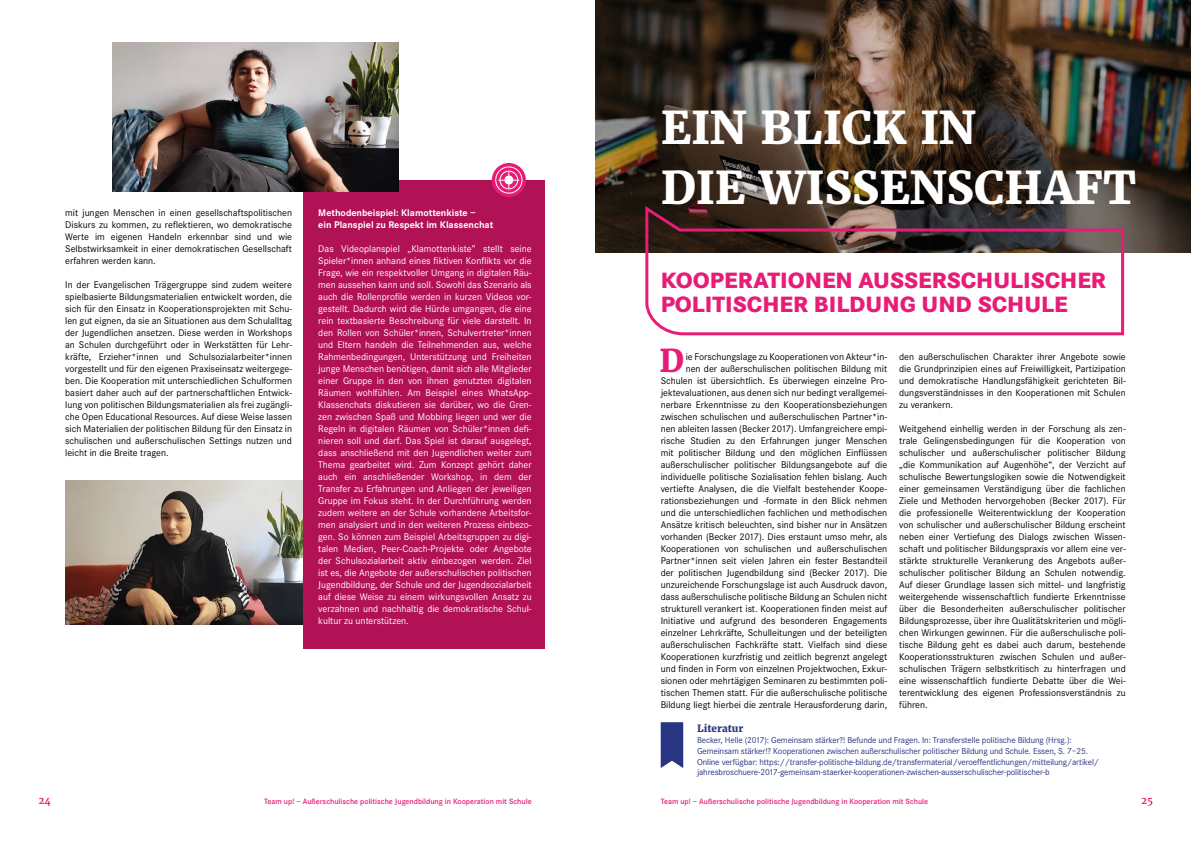
<style>
.page{position:relative;width:1191px;height:842px;background:#fff}
.page>*{position:absolute;margin:0;border:0;box-sizing:border-box;transform-origin:0 0}
.t1{font:800 45px/60px "Merriweather";color:#fff}
.t2{font:800 31.4px "Merriweather";color:#e71c77}
.t3{font:800 23px/24px "Corporate S";color:#e71c77}
.t4{font:10px/12px "Corporate S";color:#000;text-align:justify}
.t5{font:10px/12px "Corporate S";color:#fff;text-align:justify}
.t6{font:700 10px/12px "Corporate S";color:#fff}
.t7{font:800 10px "Merriweather";color:#283583}
.t8{font:700 10px "Merriweather";color:#e71c77}
.t9{font:9px/10.8px "Corporate S";letter-spacing:-.015em;color:#283583}
.t10{font:600 8px "Corporate S";color:#e71c77}
</style>
<div class="page">
<img style="left:65px;top:480px;width:238px;height:144px">
<div style="left:303px;top:180px;width:241px;height:468px;background:#b11256"></div>
<img style="left:113px;top:43px;width:286px;height:149px">
<svg style="left:492px;top:163px;width:34px;height:34px"></svg>
<div style="left:495px;top:166px;width:27px;height:28px;border:1px solid #fff;border-radius:50%"></div>
<div style="left:499px;top:171px;width:19px;height:18px;border:1px solid #fff;border-radius:50%"></div>
<svg style="left:498px;top:172px;width:21px;height:17px"></svg>
<img style="left:595px;top:0;width:596px;height:252px">
<svg style="left:644px;top:203px;width:481px;height:133px"></svg>
<svg style="left:660px;top:722px;width:23px;height:46px"></svg>
<p class="t4" style="left:65px;top:207px;width:228px">mit jungen Menschen in einen gesellschaftspolitischen Diskurs zu kommen, zu reflektieren, wo demokratische Werte im eigenen Handeln erkennbar sind und wie Selbstwirksamkeit in einer demokratischen Gesellschaft erfahren werden kann.</p>
<p class="t4" style="left:65px;top:279px;width:228px">In der Evangelischen Trägergruppe sind zudem weitere spielbasierte Bildungsmaterialien entwickelt worden, die sich für den Einsatz in Kooperationsprojekten mit Schu&shy;len gut eignen, da sie an Situationen aus dem Schulalltag der Jugendlichen ansetzen. Diese werden in Workshops an Schulen durchgeführt oder in Werkstätten für Lehr&shy;kräfte, Erzieher*innen und Schulsozialarbeiter*innen vorgestellt und für den eigenen Praxiseinsatz weitergege&shy;ben. Die Kooperation mit unterschiedlichen Schulformen basiert daher auch auf der partnerschaftlichen Entwick&shy;lung von politischen Bildungsmaterialien als frei zugängli&shy;che Open Educational Resources. Auf diese Weise lassen sich Materialien der politischen Bildung für den Einsatz in schulischen und außerschulischen Settings nutzen und leicht in die Breite tragen.</p>
<p class="t6" style="left:318px;top:207px;width:176px">Methodenbeispiel: Klamottenkiste –<br>ein Planspiel zu Respekt im Klassenchat</p>
<p class="t5" style="left:318px;top:243px;width:215px">Das Videoplanspiel „Klamottenkiste” stellt seine Spieler*innen anhand eines fiktiven Konflikts vor die Frage, wie ein respektvoller Umgang in digitalen Räu&shy;men aussehen kann und soll. Sowohl das Szenario als auch die Rollenprofile werden in kurzen Videos vor&shy;gestellt. Dadurch wird die Hürde umgangen, die eine rein textbasierte Beschreibung für viele darstellt. In den Rollen von Schüler*innen, Schulvertreter*innen und Eltern handeln die Teilnehmenden aus, welche Rahmenbedingungen, Unterstützung und Freiheiten junge Menschen benötigen, damit sich alle Mitglieder einer Gruppe in den von ihnen genutzten digitalen Räumen wohlfühlen. Am Beispiel eines WhatsApp-Klassenchats diskutieren sie darüber, wo die Gren&shy;zen zwischen Spaß und Mobbing liegen und wer die Regeln in digitalen Räumen von Schüler*innen defi&shy;nieren soll und darf. Das Spiel ist darauf ausgelegt, dass anschließend mit den Jugendlichen weiter zum Thema gearbeitet wird. Zum Konzept gehört daher auch ein anschließender Workshop, in dem der Transfer zu Erfahrungen und Anliegen der jeweiligen Gruppe im Fokus steht. In der Durchführung werden zudem weitere an der Schule vorhandene Arbeitsfor&shy;men analysiert und in den weiteren Prozess einbezo&shy;gen. So können zum Beispiel Arbeitsgruppen zu digi&shy;talen Medien, Peer-Coach-Projekte oder Angebote der Schulsozialarbeit aktiv einbezogen werden. Ziel ist es, die Angebote der außerschulischen politischen Jugendbildung, der Schule und der Jugendsozialarbeit auf diese Weise zu einem wirkungsvollen Ansatz zu verzahnen und nachhaltig die demokratische Schul&shy;kultur zu unterstützen.</p>
<h1 class="t1" style="left:660px;top:97px;width:477px">EIN BLICK IN<br>DIE WISSENSCHAFT</h1>
<h3 class="t3" style="left:660px;top:268px;width:447px">KOOPERATIONEN AUSSERSCHULISCHER<br>POLITISCHER BILDUNG UND SCHULE</h3>
<h2 class="t2" style="left:659px;top:340px;width:26px">D</h2>
<p class="t4" style="left:660px;top:351px;width:228px;text-align:right">ie Forschungslage zu Kooperationen von Akteur*in-<br>nen der außerschulischen politischen Bildung mit Schulen ist übersichtlich. Es überwiegen einzelne Pro&shy;jektevaluationen, aus denen sich nur bedingt verallgemei&shy;nerbare Erkenntnisse zu den Kooperationsbeziehungen zwischen schulischen und außerschulischen Partner*in&shy;nen ableiten lassen (Becker 2017). Umfangreichere empi&shy;rische Studien zu den Erfahrungen junger Menschen mit politischer Bildung und den möglichen Einflüssen außerschulischer politischer Bildungsangebote auf die individuelle politische Sozialisation fehlen bislang. Auch vertiefte Analysen, die die Vielfalt bestehender Koope&shy;rationsbeziehungen und -formate in den Blick nehmen und die unterschiedlichen fachlichen und methodischen Ansätze kritisch beleuchten, sind bisher nur in Ansätzen vorhanden (Becker 2017). Dies erstaunt umso mehr, als Kooperationen von schulischen und außerschulischen Partner*innen seit vielen Jahren ein fester Bestandteil der politischen Jugendbildung sind (Becker 2017). Die unzureichende Forschungslage ist auch Ausdruck davon, dass außerschulische politische Bildung an Schulen nicht strukturell verankert ist. Kooperationen finden meist auf Initiative und aufgrund des besonderen Engagements einzelner Lehrkräfte, Schulleitungen und der beteiligten außerschulischen Fachkräfte statt. Vielfach sind diese Kooperationen kurzfristig und zeitlich begrenzt angelegt und finden in Form von einzelnen Projektwochen, Exkur&shy;sionen oder mehrtägigen Seminaren zu bestimmten poli&shy;tischen Themen statt. Für die außerschulische politische Bildung liegt hierbei die zentrale Herausforderung darin,</p>
<p class="t4" style="left:899px;top:351px;width:228px">den außerschulischen Charakter ihrer Angebote sowie die Grundprinzipien eines auf Freiwilligkeit, Partizipation und demokratische Handlungsfähigkeit gerichteten Bil&shy;dungsverständnisses in den Kooperationen mit Schulen zu verankern.</p>
<p class="t4" style="left:899px;top:423px;width:228px">Weitgehend einhellig werden in der Forschung als zen&shy;trale Gelingensbedingungen für die Kooperation von schulischer und außerschulischer politischer Bildung „die Kommunikation auf Augenhöhe“, der Verzicht auf schulische Bewertungslogiken sowie die Notwendigkeit einer gemeinsamen Verständigung über die fachlichen Ziele und Methoden hervorgehoben (Becker 2017). Für die professionelle Weiterentwicklung der Kooperation von schulischer und außerschulischer Bildung erscheint neben einer Vertiefung des Dialogs zwischen Wissen&shy;schaft und politischer Bildungspraxis vor allem eine ver&shy;stärkte strukturelle Verankerung des Angebots außer&shy;schulischer politischer Bildung an Schulen notwendig.<br>Auf dieser Grundlage lassen sich mittel- und langfristig weitergehende wissenschaftlich fundierte Erkenntnisse über die Besonderheiten außerschulischer politischer Bildungsprozesse, über ihre Qualitätskriterien und mögli&shy;chen Wirkungen gewinnen. Für die außerschulische poli&shy;tische Bildung geht es dabei auch darum, bestehende Kooperationsstrukturen zwischen Schulen und außer&shy;schulischen Trägern selbstkritisch zu hinterfragen und eine wissenschaftlich fundierte Debatte über die Wei&shy;terentwicklung des eigenen Professionsverständnis zu führen.</p>
<p class="t7" style="left:697px;top:722px;width:48px">Literatur</p>
<p class="t9" style="left:697px;top:735px;width:403px">Becker, Helle (2017): Gemeinsam stärker?! Befunde und Fragen. In: Transferstelle politische Bildung (Hrsg.):<br>Gemeinsam stärker!? Kooperationen zwischen außerschulischer politischer Bildung und Schule. Essen, S. 7–25.<br>Online verfügbar: https://transfer-politische-bildung.de/transfermaterial/veroeffentlichungen/mitteilung/artikel/ jahresbroschuere-2017-gemeinsam-staerker-kooperationen-zwischen-ausserschulischer-politischer-b</p>
<p class="t8" style="left:38px;top:795px;width:14px">24</p>
<p class="t10" style="left:264px;top:796px;width:269px">Team up! – Außerschulische politische Jugendbildung in Kooperation mit Schule</p>
<p class="t10" style="left:660px;top:796px;width:269px">Team up! – Außerschulische politische Jugendbildung in Kooperation mit Schule</p>
<p class="t8" style="left:1141px;top:795px;width:13px">25</p>
</div>
